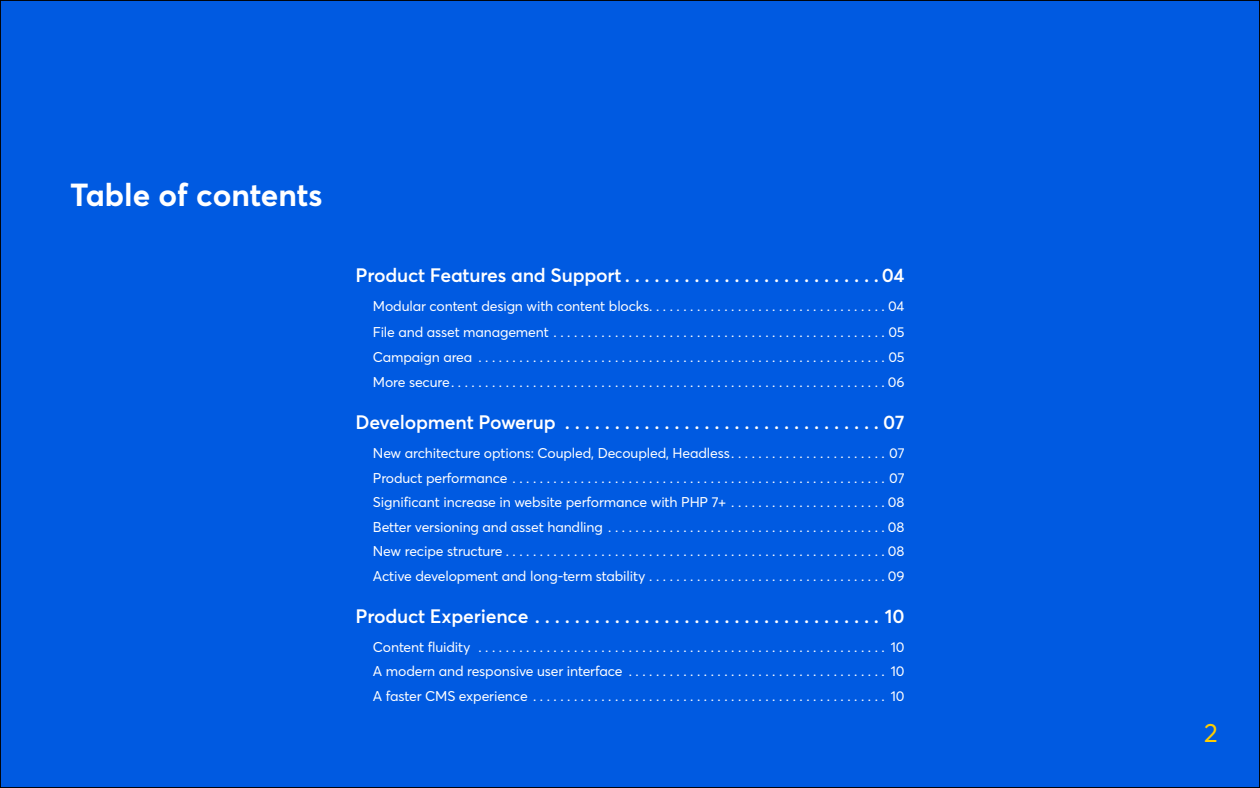
<style>
.page{position:relative;width:1260px;height:788px;background:#fff}
.page>*{position:absolute;margin:0;border:0;box-sizing:border-box;transform-origin:0 0}
.t1{font:700 31.5px "Averta";color:#fff}
.t2{font:26.25px "Averta";color:#ffcd00}
.t3{font:600 19.25px "Averta";letter-spacing:-.01em;color:#fff}
.t4{font:14px/24.5px "Averta";letter-spacing:-.01em;color:#fff;text-align:justify}
</style>
<div class="page">
<div style="left:0;top:0;width:1260px;height:787px;background:#005ae1"></div>
<h1 class="t1" style="left:70px;top:172px;width:254px">Table of contents</h1>
<h3 class="t3" style="left:355px;top:261px;width:551px">Product Features and Support . . . . . . . . . . . . . . . . . . . . . . . . . 04</h3>
<p class="t4" style="left:373px;top:293px;width:533px;line-height:25.4px">Modular content design with content blocks . . . . . . . . . . . . . . . . . . . . . . . . . . . . . . . . . . 04<br>File and asset management . . . . . . . . . . . . . . . . . . . . . . . . . . . . . . . . . . . . . . . . . . . . . . . . . 05<br>Campaign area . . . . . . . . . . . . . . . . . . . . . . . . . . . . . . . . . . . . . . . . . . . . . . . . . . . . . . . . . . . . 05<br>More secure . . . . . . . . . . . . . . . . . . . . . . . . . . . . . . . . . . . . . . . . . . . . . . . . . . . . . . . . . . . . . . . 06</p>
<h3 class="t3" style="left:355px;top:409px;width:551px">Development Powerup . . . . . . . . . . . . . . . . . . . . . . . . . . . . . . . 07</h3>
<p class="t4" style="left:373px;top:440px;width:533px">New architecture options: Coupled, Decoupled, Headless . . . . . . . . . . . . . . . . . . . . . . . 07<br>Product performance . . . . . . . . . . . . . . . . . . . . . . . . . . . . . . . . . . . . . . . . . . . . . . . . . . . . . . . 07<br>Significant increase in website performance with PHP 7+ . . . . . . . . . . . . . . . . . . . . . . 08<br>Better versioning and asset handling . . . . . . . . . . . . . . . . . . . . . . . . . . . . . . . . . . . . . . . . 08<br>New recipe structure . . . . . . . . . . . . . . . . . . . . . . . . . . . . . . . . . . . . . . . . . . . . . . . . . . . . . . . 08<br>Active development and long-term stability . . . . . . . . . . . . . . . . . . . . . . . . . . . . . . . . . . 09</p>
<h3 class="t3" style="left:355px;top:602px;width:551px">Product Experience . . . . . . . . . . . . . . . . . . . . . . . . . . . . . . . . . . . 10</h3>
<p class="t4" style="left:373px;top:634px;width:533px">Content fluidity . . . . . . . . . . . . . . . . . . . . . . . . . . . . . . . . . . . . . . . . . . . . . . . . . . . . . . . . . . . . 10<br>A modern and responsive user interface . . . . . . . . . . . . . . . . . . . . . . . . . . . . . . . . . . . . . . 10<br>A faster CMS experience . . . . . . . . . . . . . . . . . . . . . . . . . . . . . . . . . . . . . . . . . . . . . . . . . . . . 10</p>
<h2 class="t2" style="left:1204px;top:714px;width:15px">2</h2>
</div>
